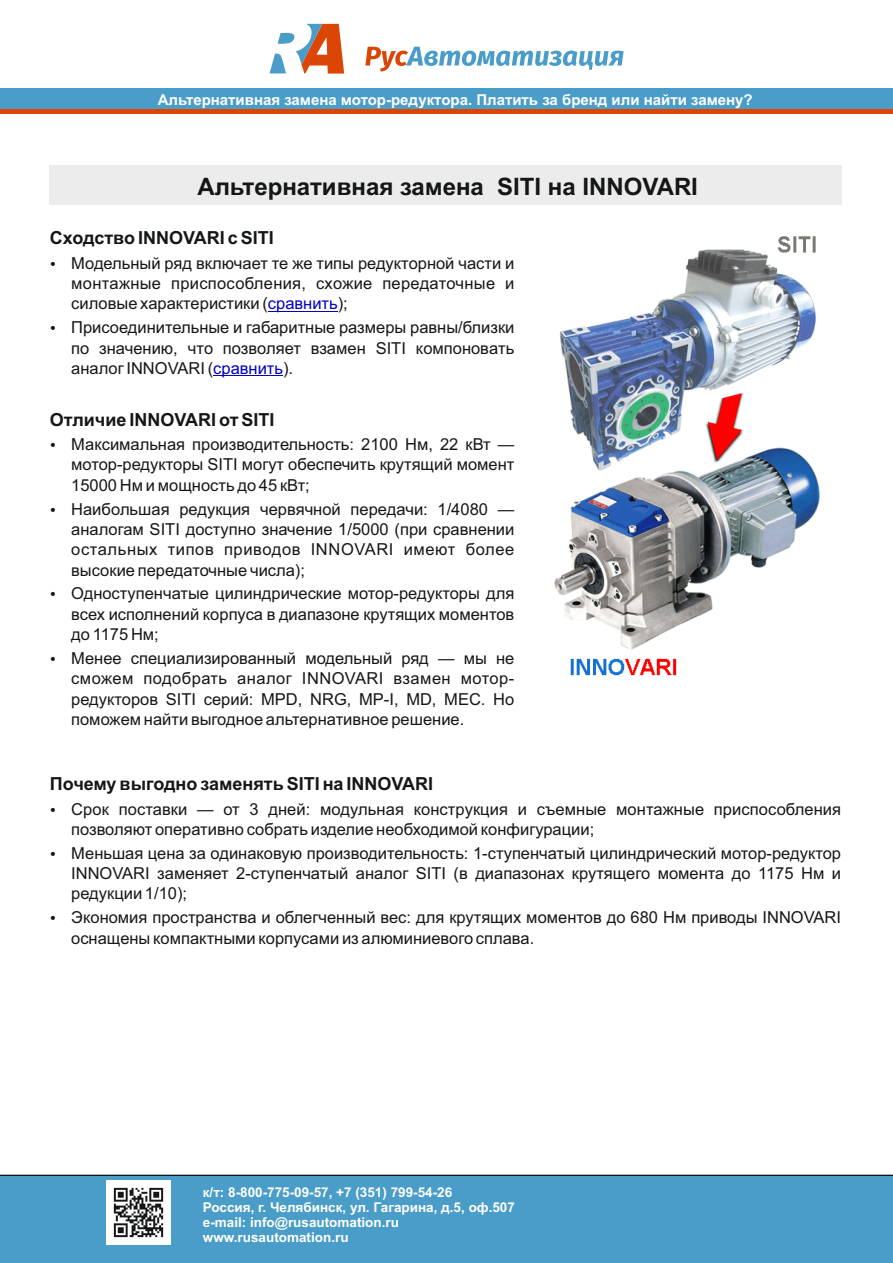
<style>
.page{position:relative;width:893px;height:1263px;background:#fff}
.page>*{position:absolute;margin:0;border:0;box-sizing:border-box;transform-origin:0 0}
.t1{font:700 24px "Arial";color:#151616}
.t2{font:700 18px "Arial";color:#151616}
.t3{font:16.5px/20.2px "Arial";color:#151616;text-align:justify}
.t4{font:700 15px "Arial";color:#fff}
.t5{font:700 13.5px/15.1px "Arial";color:#fff}
.s1{color:#0000c4}
</style>
<div class="page">
<div style="left:0;top:88px;width:893px;height:21px;background:#4a9dc9"></div>
<div style="left:0;top:109px;width:893px;height:5px;background:#db4605"></div>
<svg style="left:365px;top:47px;width:259px;height:25px"></svg>
<svg style="left:270px;top:24px;width:74px;height:50px"></svg>
<div style="left:0;top:1175px;width:893px;height:88px;background:#4a9dc9"></div>
<hr style="left:0;top:1175px;width:893px;height:1px;background:#000">
<img style="left:107px;top:1180px;width:64px;height:65px">
<hr style="left:268px;top:311px;width:70px;height:1px;background:#0000c4">
<hr style="left:213px;top:375px;width:70px;height:1px;background:#0000c4">
<div style="left:49px;top:166px;width:793px;height:39px;background:#ececec"></div>
<img style="left:554px;top:236px;width:266px;height:440px">
<p class="t4" style="left:158px;top:94px;width:596px">Альтернативная замена мотор-редуктора. Платить за бренд или найти замену?</p>
<h1 class="t1" style="left:197px;top:177px;width:502px">Альтернативная замена SITI на INNOVARI</h1>
<p class="t2" style="left:50px;top:231px;width:225px">Сходство INNOVARI с SITI</p>
<p class="t3" style="left:71px;top:254px;width:445px">Модельный ряд включает те же типы редукторной части и монтажные приспособления, схожие передаточные и силовые характеристики (<span class="s1">сравнить</span>);</p>
<p class="t3" style="left:71px;top:319px;width:445px">Присоединительные и габаритные размеры равны/близки по значению, что позволяет взамен SITI компоновать аналог INNOVARI (<span class="s1">сравнить</span>).</p>
<p class="t2" style="left:50px;top:413px;width:226px">Отличие INNOVARI от SITI</p>
<p class="t3" style="left:71px;top:436px;width:445px">Максимальная производительность: 2100 Нм, 22 кВт — мотор-редукторы SITI могут обеспечить крутящий момент 15000 Нм и мощность до 45 кВт;</p>
<p class="t3" style="left:71px;top:500px;width:445px">Наибольшая редукция червячной передачи: 1/4080 — аналогам SITI доступно значение 1/5000 (при сравнении остальных типов приводов INNOVARI имеют более высокие передаточные числа);</p>
<p class="t3" style="left:71px;top:585px;width:445px">Одноступенчатые цилиндрические мотор-редукторы для всех исполнений корпуса в диапазоне крутящих моментов до 1175 Нм;</p>
<p class="t3" style="left:71px;top:650px;width:445px">Менее специализированный модельный ряд — мы не сможем подобрать аналог INNOVARI взамен мотор&shy;редукторов SITI серий: MPD, NRG, MP-I, MD, MEC. Но поможем найти выгодное альтернативное решение.</p>
<p class="t2" style="left:50px;top:777px;width:385px">Почему выгодно заменять SITI на INNOVARI</p>
<p class="t3" style="left:71px;top:800px;width:771px">Срок поставки — от 3 дней: модульная конструкция и съемные монтажные приспособления позволяют оперативно собрать изделие необходимой конфигурации;</p>
<p class="t3" style="left:71px;top:844px;width:771px">Меньшая цена за одинаковую производительность: 1-ступенчатый цилиндрический мотор-редуктор INNOVARI заменяет 2-ступенчатый аналог SITI (в диапазонах крутящего момента до 1175 Нм и редукции 1/10);</p>
<p class="t3" style="left:71px;top:909px;width:771px">Экономия пространства и облегченный вес: для крутящих моментов до 680 Нм приводы INNOVARI оснащены компактными корпусами из алюминиевого сплава.</p>
<p class="t5" style="left:203px;top:1186px;width:314px">к/т: 8-800-775-09-57, +7 (351) 799-54-26<br>Россия, г. Челябинск, ул. Гагарина, д.5, оф.507 e-mail: info@rusautomation.ru www.rusautomation.ru</p>
</div>
